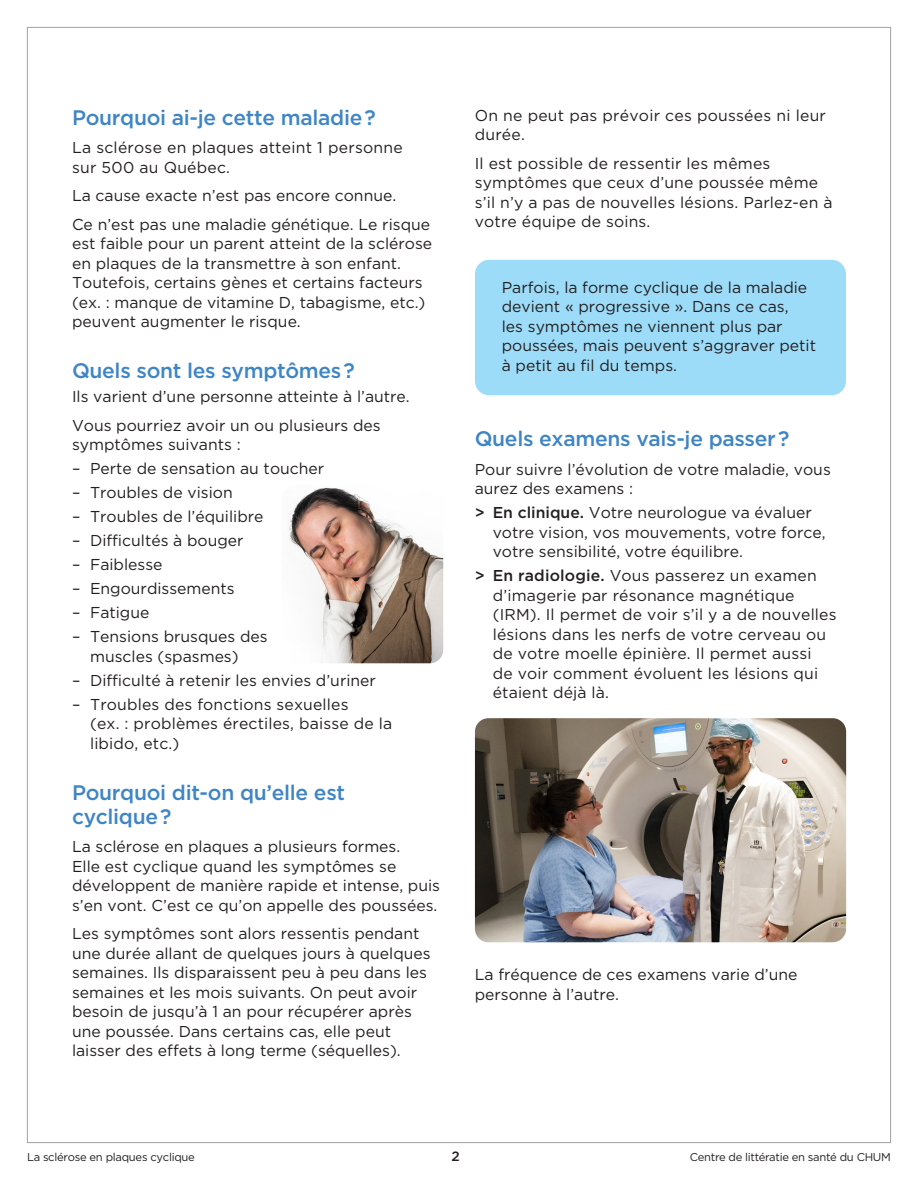
<style>
.page{position:relative;width:918px;height:1188px;background:#fff}
.page>*{position:absolute;margin:0;border:0;box-sizing:border-box;transform-origin:0 0}
.t1{font:500 21px/24px "Gotham";letter-spacing:-.015em;color:#3e85c5}
.t2{font:15.75px/19.5px "Gotham";color:#231f20}
.t3{font:500 13.5px "Gotham";color:#231f20}
.t4{font:11.25px "Gotham";letter-spacing:-.025em;color:#231f20}
.s1{font-weight:500}
</style>
<div class="page">
<img style="left:288px;top:487px;width:155px;height:176px">
<div style="left:476px;top:261px;width:369px;height:134px;background:#9cdcf8;border-radius:14px"></div>
<div style="left:475px;top:260px;width:371px;height:135px;border:2px solid #9cdcf8;border-radius:14px"></div>
<img style="left:475px;top:718px;width:371px;height:224px">
<h1 class="t1" style="left:72px;top:105px;width:305px">Pourquoi ai-je cette maladie ?</h1>
<p class="t2" style="left:72px;top:138px;width:332px">La sclérose en plaques atteint 1 personne sur 500 au Québec.</p>
<p class="t2" style="left:72px;top:181px;width:360px;line-height:28.5px">La cause exacte n’est pas encore connue.<br>Ce n’est pas une maladie génétique. Le risque</p>
<p class="t2" style="left:72px;top:234px;width:362px">est faible pour un parent atteint de la sclérose en plaques de la transmettre à son enfant.<br>Toutefois, certains gènes et certains facteurs (ex. : manque de vitamine D, tabagisme, etc.) peuvent augmenter le risque.</p>
<h1 class="t1" style="left:72px;top:359px;width:284px">Quels sont les symptômes ?</h1>
<p class="t2" style="left:72px;top:382px;width:339px;line-height:28.5px">Ils varient d’une personne atteinte à l’autre.<br>Vous pourriez avoir un ou plusieurs des</p>
<p class="t2" style="left:72px;top:435px;width:170px">symptômes suivants :</p>
<p class="t2" style="left:72px;top:459px;width:254px">– Perte de sensation au toucher</p>
<p class="t2" style="left:72px;top:483px;width:162px">– Troubles de vision</p>
<p class="t2" style="left:72px;top:507px;width:193px">– Troubles de l’équilibre</p>
<p class="t2" style="left:72px;top:531px;width:173px">– Difficultés à bouger</p>
<p class="t2" style="left:72px;top:555px;width:92px">– Faiblesse</p>
<p class="t2" style="left:72px;top:579px;width:164px">– Engourdissements</p>
<p class="t2" style="left:72px;top:603px;width:79px">– Fatigue</p>
<p class="t2" style="left:90px;top:627px;width:179px;text-indent:-18px">– Tensions brusques des muscles (spasmes)</p>
<p class="t2" style="left:72px;top:670px;width:305px">– Difficulté à retenir les envies d’uriner</p>
<p class="t2" style="left:90px;top:694px;width:304px;text-indent:-18px">– Troubles des fonctions sexuelles<br>(ex. : problèmes érectiles, baisse de la libido, etc.)</p>
<h1 class="t1" style="left:72px;top:780px;width:275px">Pourquoi dit-on qu’elle est cyclique ?</h1>
<p class="t2" style="left:72px;top:837px;width:370px">La sclérose en plaques a plusieurs formes.<br>Elle est cyclique quand les symptômes se développent de manière rapide et intense, puis s’en vont. C’est ce qu’on appelle des poussées.</p>
<p class="t2" style="left:72px;top:924px;width:360px">Les symptômes sont alors ressentis pendant une durée allant de quelques jours à quelques semaines. Ils disparaissent peu à peu dans les semaines et les mois suivants. On peut avoir besoin de jusqu’à 1 an pour récupérer après une poussée. Dans certains cas, elle peut laisser des effets à long terme (séquelles).</p>
<p class="t2" style="left:475px;top:105px;width:353px">On ne peut pas prévoir ces poussées ni leur durée.</p>
<p class="t2" style="left:475px;top:153px;width:359px">Il est possible de ressentir les mêmes symptômes que ceux d’une poussée même s’il n’y a pas de nouvelles lésions. Parlez-en à votre équipe de soins.</p>
<p class="t2" style="left:502px;top:277px;width:316px">Parfois, la forme cyclique de la maladie devient « progressive ». Dans ce cas,<br>les symptômes ne viennent plus par poussées, mais peuvent s’aggraver petit à petit au fil du temps.</p>
<h1 class="t1" style="left:475px;top:426px;width:316px">Quels examens vais-je passer ?</h1>
<p class="t2" style="left:475px;top:459px;width:358px">Pour suivre l’évolution de votre maladie, vous aurez des examens :</p>
<p class="t2" style="left:493px;top:503px;width:334px;text-indent:-18px"><span class="s1">&gt; En clinique.</span> Votre neurologue va évaluer votre vision, vos mouvements, votre force, votre sensibilité, votre équilibre.</p>
<p class="t2" style="left:493px;top:566px;width:345px;text-indent:-18px"><span class="s1">&gt; En radiologie.</span> Vous passerez un examen d’imagerie par résonance magnétique (IRM). Il permet de voir s’il y a de nouvelles lésions dans les nerfs de votre cerveau ou de votre moelle épinière. Il permet aussi<br>de voir comment évoluent les lésions qui étaient déjà là.</p>
<p class="t2" style="left:475px;top:965px;width:324px">La fréquence de ces examens varie d’une personne à l’autre.</p>
<p class="t4" style="left:27px;top:1150px;width:169px">La sclérose en plaques cyclique</p>
<p class="t3" style="left:451px;top:1147px;width:10px">2</p>
<p class="t4" style="left:690px;top:1150px;width:203px">Centre de littératie en santé du CHUM</p>
</div>
